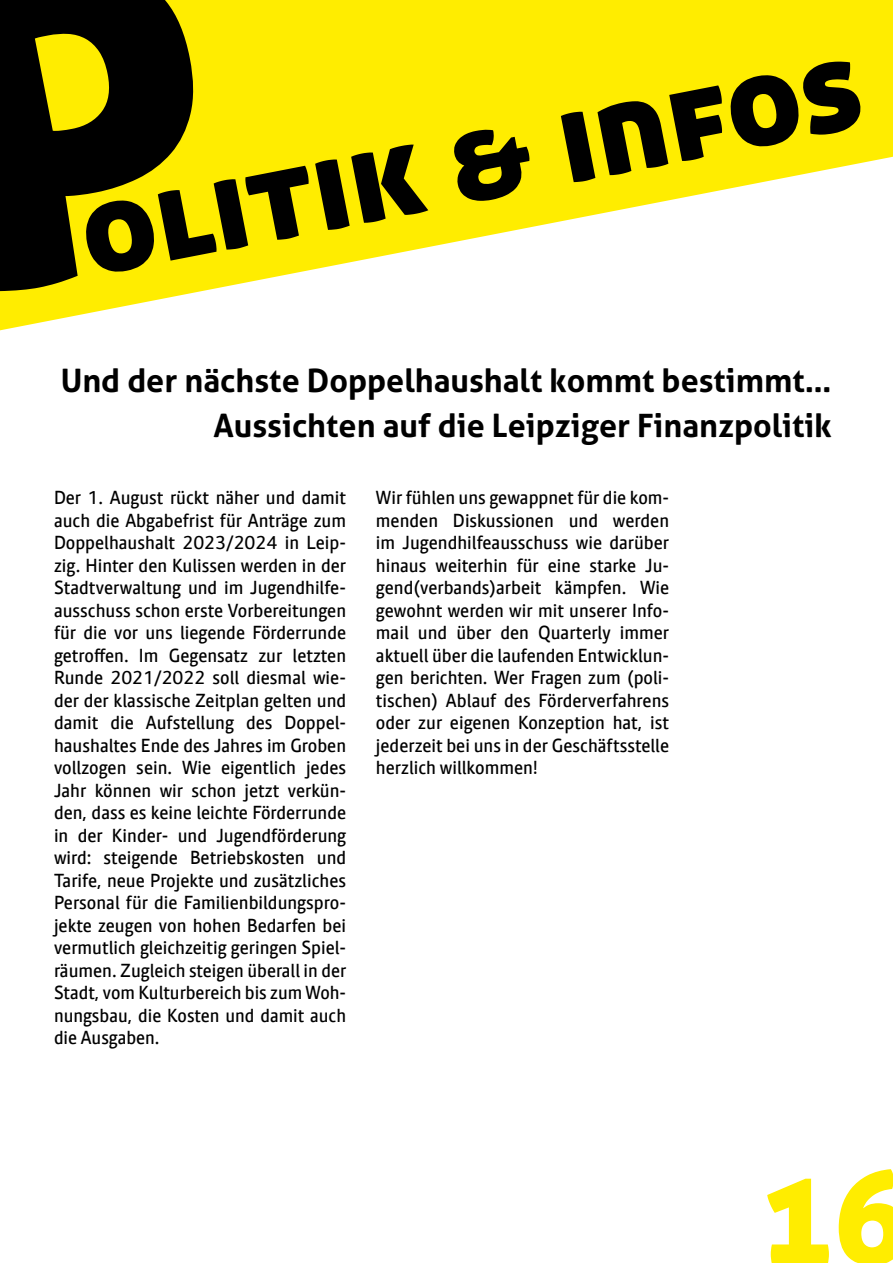
<style>
.page{position:relative;width:893px;height:1263px;background:#fff}
.page>*{position:absolute;margin:0;border:0;box-sizing:border-box;transform-origin:0 0}
.t1{font:130.5px "Aller Display";color:#000}
.t2{font:130.5px "Aller Display";color:#ffed00}
.t3{font:700 32.25px "Aller";color:#000}
.t4{font:18.3px/22.5px "Calmetta";color:#000;text-align:justify}
</style>
<div class="page">
<svg style="left:0;top:0;width:893px;height:330px;fill:#ffed00"></svg>
<svg style="left:0;top:0;width:194px;height:291px;background:#5e5700"></svg>
<p class="t1" style="left:65px;top:149px;width:795px;rotate:-11deg">olitik &amp; infos</p>
<p class="t3" style="left:61px;top:360px;width:772px">Und der nächste Doppelhaushalt kommt bestimmt…</p>
<p class="t3" style="left:213px;top:405px;width:620px">Aussichten auf die Leipziger Finanzpolitik</p>
<p class="t4" style="left:54px;top:486px;width:294px">Der 1. August rückt näher und damit auch die Abgabefrist für Anträge zum Doppelhaushalt 2023/2024 in Leip&shy;zig. Hinter den Kulissen werden in der Stadtverwaltung und im Jugendhilfe&shy;ausschuss schon erste Vorbereitungen für die vor uns liegende Förderrunde getroffen. Im Gegensatz zur letzten Runde 2021/2022 soll diesmal wie&shy;der der klassische Zeitplan gelten und damit die Aufstellung des Doppel&shy;haushaltes Ende des Jahres im Groben vollzogen sein. Wie eigentlich jedes Jahr können wir schon jetzt verkün&shy;den, dass es keine leichte Förderrunde in der Kinder- und Jugendförderung wird: steigende Betriebskosten und Tarife, neue Projekte und zusätzliches Personal für die Familienbildungspro&shy;jekte zeugen von hohen Bedarfen bei vermutlich gleichzeitig geringen Spiel&shy;räumen. Zugleich steigen überall in der Stadt, vom Kulturbereich bis zum Woh&shy;nungsbau, die Kosten und damit auch die Ausgaben.</p>
<p class="t4" style="left:376px;top:486px;width:295px">Wir fühlen uns gewappnet für die kom&shy;menden Diskussionen und werden im Jugendhilfeausschuss wie darüber hinaus weiterhin für eine starke Ju&shy;gend(verbands)arbeit kämpfen. Wie gewohnt werden wir mit unserer Info&shy;mail und über den Quarterly immer aktuell über die laufenden Entwicklun&shy;gen berichten. Wer Fragen zum (poli&shy;tischen) Ablauf des Förderverfahrens oder zur eigenen Konzeption hat, ist jederzeit bei uns in der Geschäftsstelle herzlich willkommen!</p>
<p class="t2" style="left:762px;top:1134px;width:149px">16</p>
</div>
